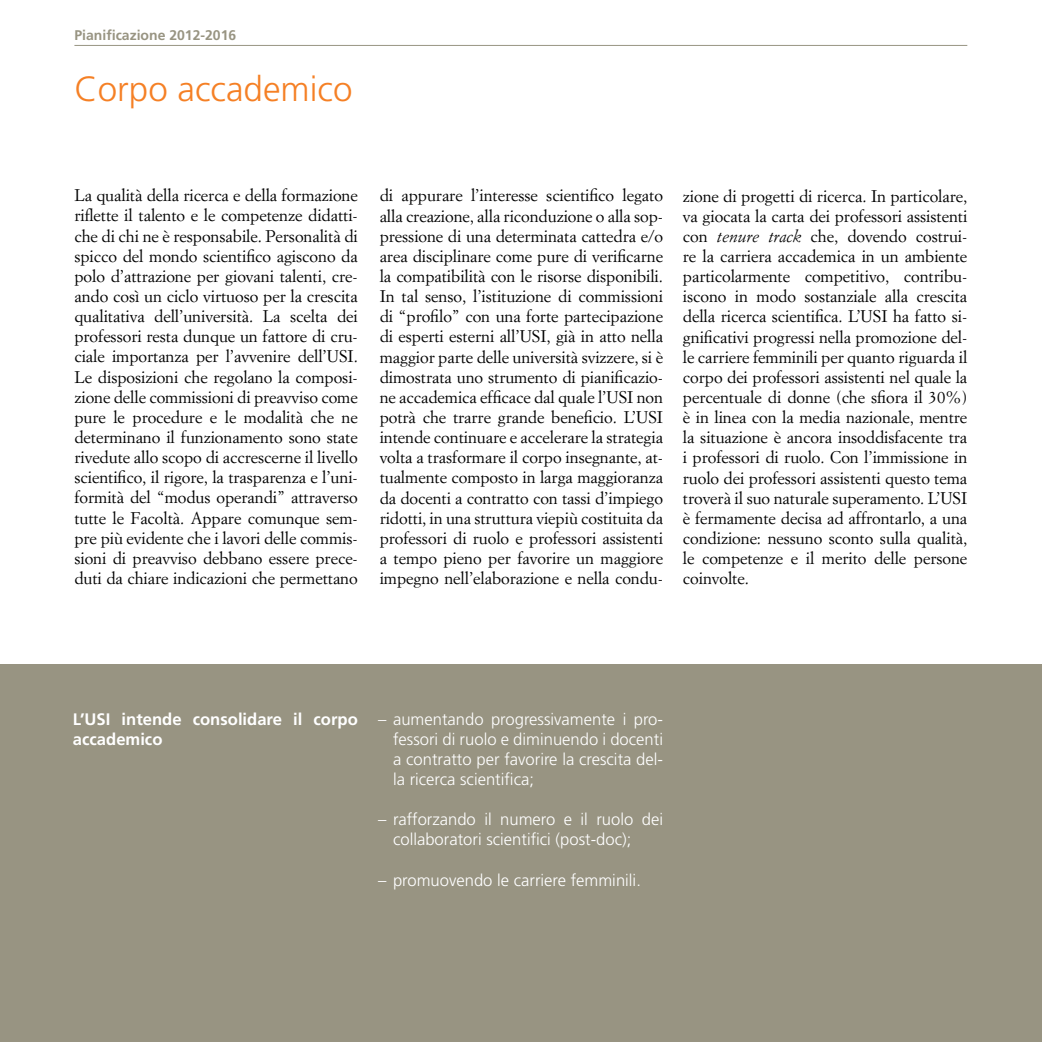
<style>
.page{position:relative;width:1042px;height:1042px;background:#fff}
.page>*{position:absolute;margin:0;border:0;box-sizing:border-box;transform-origin:0 0}
.t1{font:300 35px "Frutiger LT Std";color:#f58025}
.t2{font:16.62px/20.1px "Simoncini Garamond Std";letter-spacing:-.005em;color:#000;text-align:justify}
.t3{font:300 16.62px/20.1px "Frutiger";color:#fff;text-align:justify}
.t4{font:700 16.62px/20.1px "Frutiger";color:#fff}
.t5{font:700 14px "Frutiger";color:#989482}
.s1{font-style:italic}
</style>
<div class="page">
<div style="left:0;top:664px;width:1042px;height:378px;background:#989482"></div>
<hr style="left:74px;top:45px;width:893px;height:1px;background:#989482">
<p class="t5" style="left:74px;top:27px;width:163px">Pianificazione 2012-2016</p>
<h1 class="t1" style="left:74px;top:69px;width:280px">Corpo accademico</h1>
<p class="t2" style="left:74px;top:185px;width:285px">La qualità della ricerca e della formazione riflette il talento e le competenze didatti&shy;che di chi ne è responsabile. Personalità di spicco del mondo scientifico agiscono da polo d’attrazione per giovani talenti, cre&shy;ando così un ciclo virtuoso per la crescita qualitativa dell’università. La scelta dei professori resta dunque un fattore di cru&shy;ciale importanza per l’avvenire dell’USI.<br>Le disposizioni che regolano la composi&shy;zione delle commissioni di preavviso come pure le procedure e le modalità che ne determinano il funzionamento sono state rivedute allo scopo di accrescerne il livello scientifico, il rigore, la trasparenza e l’uni&shy;formità del “modus operandi” attraverso tutte le Facoltà. Appare comunque sem&shy;pre più evidente che i lavori delle commis&shy;sioni di preavviso debbano essere prece&shy;duti da chiare indicazioni che permettano</p>
<p class="t2" style="left:380px;top:185px;width:285px">di appurare l’interesse scientifico legato alla creazione, alla riconduzione o alla sop&shy;pressione di una determinata cattedra e/o area disciplinare come pure di verificarne la compatibilità con le risorse disponibili.<br>In tal senso, l’istituzione di commissioni di “profilo” con una forte partecipazione di esperti esterni all’USI, già in atto nella maggior parte delle università svizzere, si è dimostrata uno strumento di pianificazio&shy;ne accademica efficace dal quale l’USI non potrà che trarre grande beneficio. L’USI intende continuare e accelerare la strategia volta a trasformare il corpo insegnante, at&shy;tualmente composto in larga maggioranza da docenti a contratto con tassi d’impiego ridotti, in una struttura viepiù costituita da professori di ruolo e professori assistenti a tempo pieno per favorire un maggiore impegno nell’elaborazione e nella condu-</p>
<p class="t2" style="left:683px;top:185px;width:286px">zione di progetti di ricerca. In particolare, va giocata la carta dei professori assistenti con <span class="s1">tenure track</span> che, dovendo costrui&shy;re la carriera accademica in un ambiente particolarmente competitivo, contribu&shy;iscono in modo sostanziale alla crescita della ricerca scientifica. L’USI ha fatto si&shy;gnificativi progressi nella promozione del&shy;le carriere femminili per quanto riguarda il corpo dei professori assistenti nel quale la percentuale di donne (che sfiora il 30%) è in linea con la media nazionale, mentre la situazione è ancora insoddisfacente tra i professori di ruolo. Con l’immissione in ruolo dei professori assistenti questo tema troverà il suo naturale superamento. L’USI è fermamente decisa ad affrontarlo, a una condizione: nessuno sconto sulla qualità, le competenze e il merito delle persone coinvolte.</p>
<p class="t4" style="left:73px;top:709px;width:286px">L’USI intende consolidare il corpo accademico</p>
<p class="t3" style="left:393px;top:709px;width:271px;text-indent:-15px">– aumentando progressivamente i pro&shy;fessori di ruolo e diminuendo i docenti a contratto per favorire la crescita del&shy;la ricerca scientifica;</p>
<p class="t3" style="left:393px;top:810px;width:271px;text-indent:-15px">– rafforzando il numero e il ruolo dei collaboratori scientifici (post-doc);</p>
<p class="t3" style="left:378px;top:870px;width:264px">– promuovendo le carriere femminili.</p>
</div>
